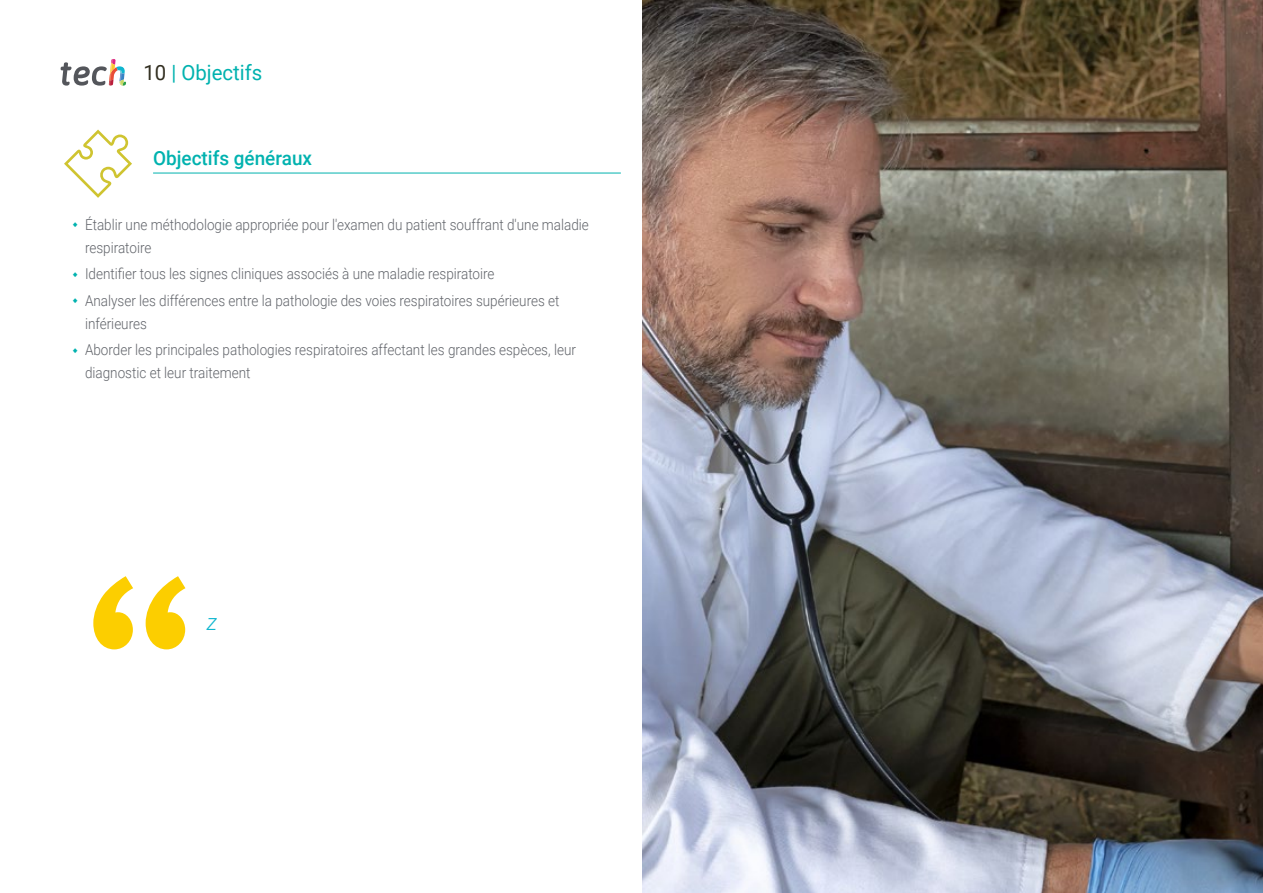
<style>
.page{position:relative;width:1263px;height:893px;background:#fff}
.page>*{position:absolute;margin:0;border:0;box-sizing:border-box;transform-origin:0 0}
.t1{font:italic 300 22.5px "Roboto";color:#0fb6cf}
.t2{font:21px "Roboto";color:#00b2af}
.t3{font:500 19.5px "Roboto";color:#00b2af}
.t4{font:300 15px/26.7px "Roboto";color:#61646a;scale:.9 1}
.s1{color:#312e20}
</style>
<div class="page">
<hr style="left:153px;top:173px;width:468px;height:1px;background:#00b2af">
<svg style="left:64px;top:130px;width:68px;height:68px"></svg>
<img style="left:642px;top:0;width:621px;height:893px">
<svg style="left:93px;top:576px;width:92px;height:73px"></svg>
<svg style="left:61px;top:59px;width:65px;height:27px"></svg>
<h2 class="t2" style="left:144px;top:57px;width:120px"><span class="s1">10</span> | Objectifs</h2>
<h3 class="t3" style="left:153px;top:144px;width:160px">Objectifs généraux</h3>
<p class="t4" style="left:85px;top:213px;width:561px;line-height:22.5px">Établir une méthodologie appropriée pour l'examen du patient souffrant d'une maladie respiratoire</p>
<p class="t4" style="left:85px;top:260px;width:529px">Identifier tous les signes cliniques associés à une maladie respiratoire<br>Analyser les différences entre la pathologie des voies respiratoires supérieures et</p>
<p class="t4" style="left:85px;top:309px;width:547px">inférieures<br>Aborder les principales pathologies respiratoires affectant les grandes espèces, leur</p>
<p class="t4" style="left:85px;top:359px;width:185px">diagnostic et leur traitement</p>
<h1 class="t1" style="left:207px;top:606px;width:12px">z</h1>
</div>
